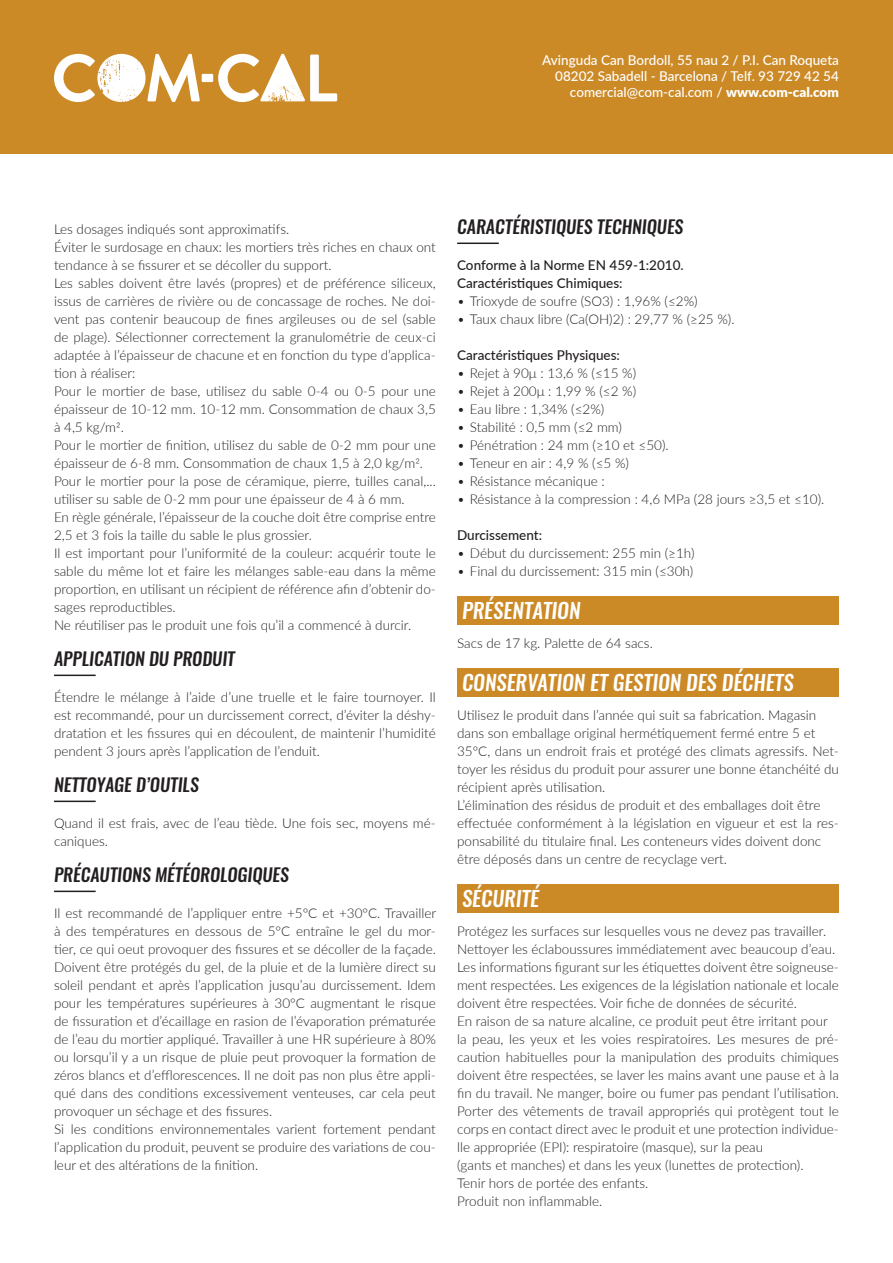
<style>
.page{position:relative;width:893px;height:1263px;background:#fff}
.page>*{position:absolute;margin:0;border:0;box-sizing:border-box;transform-origin:0 0}
.t1{font:italic 500 21px "Oswald";color:#fff}
.t2{font:italic 500 18px "Oswald";color:#231f20}
.t3{font:300 13.5px/18px "Lato";color:#231f20}
.t4{font:500 13.5px/16.2px "Lato";color:#fff;text-align:right}
.t5{font:500 13.5px/18px "Lato";color:#231f20}
.s1{font-weight:900}
</style>
<div class="page">
<hr style="left:54px;top:675px;width:42px;height:1px;background:#231f20">
<hr style="left:54px;top:801px;width:42px;height:1px;background:#231f20">
<hr style="left:54px;top:891px;width:42px;height:1px;background:#231f20">
<hr style="left:457px;top:243px;width:42px;height:1px;background:#231f20">
<div style="left:457px;top:596px;width:382px;height:29px;background:#cc8a27"></div>
<div style="left:457px;top:668px;width:382px;height:29px;background:#cc8a27"></div>
<div style="left:457px;top:884px;width:382px;height:29px;background:#cc8a27"></div>
<div style="left:0;top:0;width:893px;height:154px;background:#cc8a27"></div>
<div style="left:202px;top:74px;width:11px;height:8px;background:#fff"></div>
<svg style="left:218px;top:54px;width:119px;height:48px"></svg>
<svg style="left:54px;top:54px;width:146px;height:48px"></svg>
<p class="t4" style="left:542px;top:51px;width:298px">Avinguda Can Bordoll, 55 nau 2 / P.I. Can Roqueta<br>08202 Sabadell - Barcelona / Telf. 93 729 42 54 comercial@com-cal.com / <span class="s1">www.com-cal.com</span></p>
<p class="t3" style="left:54px;top:220px;width:383px">Les dosages indiqués sont approximatifs.<br>Éviter le surdosage en chaux: les mortiers très riches en chaux ont tendance à se fissurer et se décoller du support.<br>Les sables doivent être lavés (propres) et de préférence siliceux, issus de carrières de rivière ou de concassage de roches. Ne doi&shy;vent pas contenir beaucoup de fines argileuses ou de sel (sable de plage). Sélectionner correctement la granulométrie de ceux-ci adaptée à l’épaisseur de chacune et en fonction du type d’applica&shy;tion à réaliser:<br>Pour le mortier de base, utilisez du sable 0-4 ou 0-5 pour une épaisseur de 10-12 mm. 10-12 mm. Consommation de chaux 3,5 à 4,5 kg/m2.<br>Pour le mortier de finition, utilisez du sable de 0-2 mm pour une épaisseur de 6-8 mm. Consommation de chaux 1,5 à 2,0 kg/m2.<br>Pour le mortier pour la pose de céramique, pierre, tuilles canal,... utiliser su sable de 0-2 mm pour une épaisseur de 4 à 6 mm.<br>En règle générale, l’épaisseur de la couche doit être comprise entre 2,5 et 3 fois la taille du sable le plus grossier.<br>Il est important pour l’uniformité de la couleur: acquérir toute le sable du même lot et faire les mélanges sable-eau dans la même proportion, en utilisant un récipient de référence afin d’obtenir do&shy;sages reproductibles.<br>Ne réutiliser pas le produit une fois qu’il a commencé à durcir.</p>
<h2 class="t2" style="left:54px;top:646px;width:182px">APPLICATION DU PRODUIT</h2>
<p class="t3" style="left:54px;top:688px;width:383px;text-align:justify">Étendre le mélange à l’aide d’une truelle et le faire tournoyer. Il est recommandé, pour un durcissement correct, d’éviter la déshy&shy;dratation et les fissures qui en découlent, de maintenir l’humidité pendent 3 jours après l’application de l’enduit.</p>
<h2 class="t2" style="left:54px;top:772px;width:146px">NETTOYAGE D’OUTILS</h2>
<p class="t3" style="left:54px;top:814px;width:383px">Quand il est frais, avec de l’eau tiède. Une fois sec, moyens mé&shy;caniques.</p>
<h2 class="t2" style="left:54px;top:862px;width:237px">PRÉCAUTIONS MÉTÉOROLOGIQUES</h2>
<p class="t3" style="left:54px;top:904px;width:384px">Il est recommandé de l’appliquer entre +5°C et +30°C. Travailler à des températures en dessous de 5°C entraîne le gel du mor&shy;tier, ce qui oeut provoquer des fissures et se décoller de la façade.<br>Doivent être protégés du gel, de la pluie et de la lumière direct su soleil pendant et après l’application jusqu’au durcissement. Idem pour les températures supérieures à 30°C augmentant le risque de fissuration et d’écaillage en rasion de l’évaporation prématurée de l’eau du mortier appliqué. Travailler à une HR supérieure à 80% ou lorsqu’il y a un risque de pluie peut provoquer la formation de zéros blancs et d’efflorescences. Il ne doit pas non plus être appli&shy;qué dans des conditions excessivement venteuses, car cela peut provoquer un séchage et des fissures.<br>Si les conditions environnementales varient fortement pendant l’application du produit, peuvent se produire des variations de cou&shy;leur et des altérations de la finition.</p>
<h2 class="t2" style="left:457px;top:214px;width:228px">CARACTÉRISTIQUES TECHNIQUES</h2>
<p class="t5" style="left:457px;top:256px;width:228px">Conforme à la Norme EN 459-1:2010.<br>Caractéristiques Chimiques:</p>
<p class="t3" style="left:457px;top:292px;width:242px">• Trioxyde de soufre (SO3) : 1,96% (≤2%)</p>
<p class="t3" style="left:457px;top:310px;width:279px">• Taux chaux libre (Ca(OH)2) : 29,77 % (≥25 %).</p>
<p class="t5" style="left:457px;top:346px;width:164px">Caractéristiques Physiques:</p>
<p class="t3" style="left:457px;top:364px;width:181px">• Rejet à 90μ : 13,6 % (≤15 %)</p>
<p class="t3" style="left:457px;top:382px;width:181px">• Rejet à 200μ : 1,99 % (≤2 %)</p>
<p class="t3" style="left:457px;top:400px;width:149px">• Eau libre : 1,34% (≤2%)</p>
<p class="t3" style="left:457px;top:418px;width:166px">• Stabilité : 0,5 mm (≤2 mm)</p>
<p class="t3" style="left:457px;top:436px;width:213px">• Pénétration : 24 mm (≥10 et ≤50).</p>
<p class="t3" style="left:457px;top:454px;width:173px">• Teneur en air : 4,9 % (≤5 %)</p>
<p class="t3" style="left:457px;top:472px;width:149px">• Résistance mécanique :</p>
<p class="t3" style="left:457px;top:490px;width:369px">• Résistance à la compression : 4,6 MPa (28 jours ≥3,5 et ≤10).</p>
<p class="t5" style="left:457px;top:525px;width:87px">Durcissement:</p>
<p class="t3" style="left:457px;top:544px;width:239px">• Début du durcissement: 255 min (≥1h)</p>
<p class="t3" style="left:457px;top:562px;width:238px">• Final du durcissement: 315 min (≤30h)</p>
<h1 class="t1" style="left:462px;top:596px;width:120px">PRÉSENTATION</h1>
<p class="t3" style="left:457px;top:634px;width:197px">Sacs de 17 kg. Palette de 64 sacs.</p>
<h1 class="t1" style="left:462px;top:668px;width:333px">CONSERVATION ET GESTION DES DÉCHETS</h1>
<p class="t3" style="left:457px;top:706px;width:383px">Utilisez le produit dans l’année qui suit sa fabrication. Magasin dans son emballage original hermétiquement fermé entre 5 et 35ºC, dans un endroit frais et protégé des climats agressifs. Net&shy;toyer les résidus du produit pour assurer une bonne étanchéité du récipient après utilisation.<br>L’élimination des résidus de produit et des emballages doit être effectuée conformément à la législation en vigueur et est la res&shy;ponsabilité du titulaire final. Les conteneurs vides doivent donc être déposés dans un centre de recyclage vert.</p>
<h1 class="t1" style="left:462px;top:884px;width:79px">SÉCURITÉ</h1>
<p class="t3" style="left:457px;top:922px;width:383px">Protégez les surfaces sur lesquelles vous ne devez pas travailler.<br>Nettoyer les éclaboussures immédiatement avec beaucoup d’eau.<br>Les informations figurant sur les étiquettes doivent être soigneuse&shy;ment respectées. Les exigences de la législation nationale et locale doivent être respectées. Voir fiche de données de sécurité.<br>En raison de sa nature alcaline, ce produit peut être irritant pour la peau, les yeux et les voies respiratoires. Les mesures de pré&shy;caution habituelles pour la manipulation des produits chimiques doivent être respectées, se laver les mains avant une pause et à la fin du travail. Ne manger, boire ou fumer pas pendant l’utilisation.<br>Porter des vêtements de travail appropriés qui protègent tout le corps en contact direct avec le produit et une protection individue&shy;lle appropriée (EPI): respiratoire (masque), sur la peau<br>(gants et manches) et dans les yeux (lunettes de protection).<br>Tenir hors de portée des enfants.<br>Produit non inflammable.</p>
</div>
